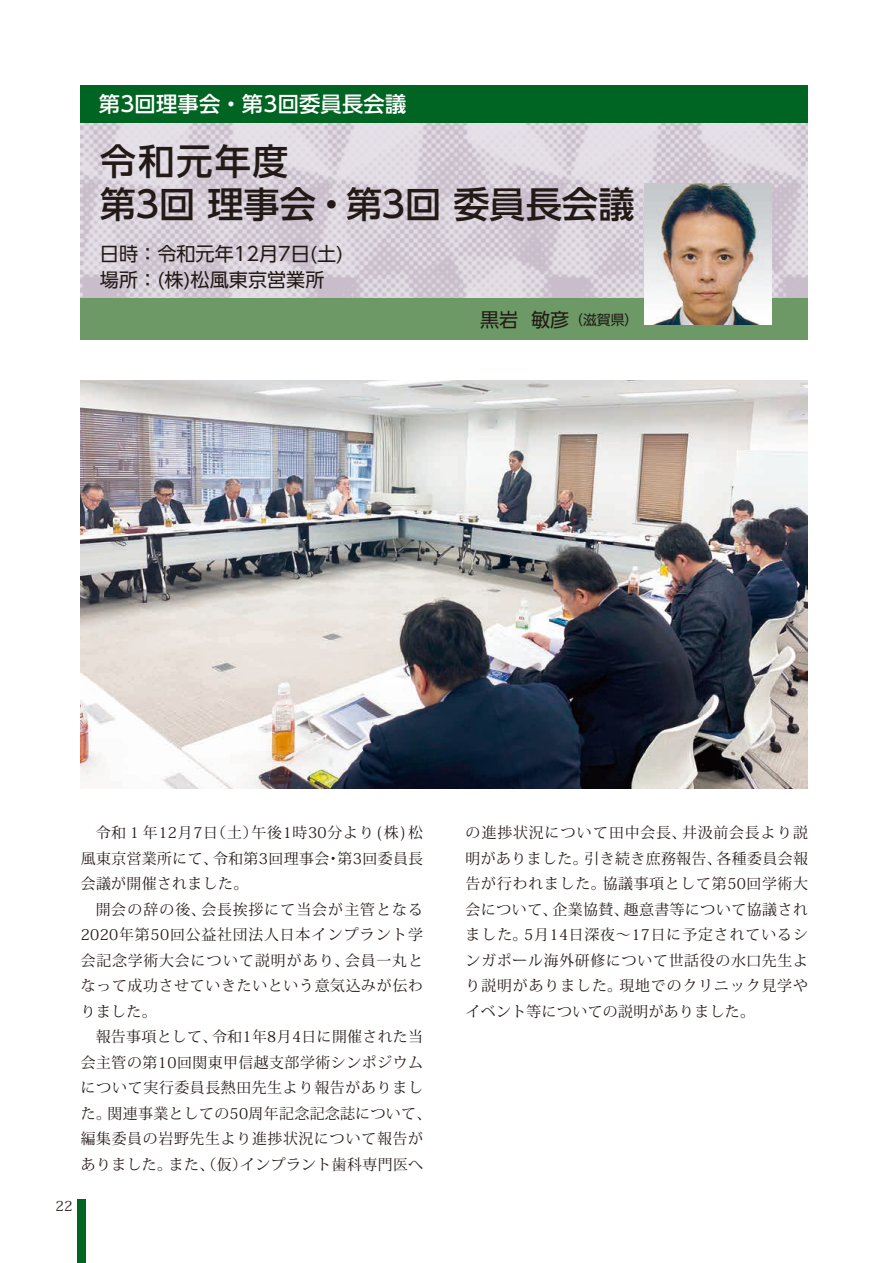
<style>
.page{position:relative;width:893px;height:1263px;background:#fff}
.page>*{position:absolute;margin:0;border:0;box-sizing:border-box;transform-origin:0 0}
.t1{font:500 36.15px/42.5px "UD Shin Go Pro";color:#231916}
.t2{font:500 21.3px "UD Shin Go Pro";letter-spacing:.01em;color:#fff}
.t3{font:19.2px/25.5px "UD Shin Go Pro";color:#231916}
.t4{font:14.85px/25.5px "Koz Min Pro";letter-spacing:.035em;color:#231916;text-align:justify}
.t5{font:13.8px "UD Shin Go Pro";color:#231916}
.t6{font:13.8px "Koz Min Pro";color:#231916}
.s1{font-size:19.2px}
</style>
<div class="page">
<div style="left:81px;top:298px;width:727px;height:42px;background:#6c9966"></div>
<div style="left:81px;top:85px;width:727px;height:64px;background:#006423"></div>
<img style="left:81px;top:123px;width:727px;height:175px">
<img style="left:644px;top:184px;width:128px;height:140px">
<img style="left:81px;top:381px;width:727px;height:408px">
<div style="left:77px;top:1199px;width:8px;height:64px;background:#006423"></div>
<h2 class="t2" style="left:99px;top:87px;width:309px">第3回理事会・第3回委員長会議</h2>
<h1 class="t1" style="left:100px;top:139px;width:536px">令和元年度<br>第3回 理事会・第3回 委員長会議</h1>
<p class="t3" style="left:100px;top:241px;width:245px">日時：令和元年12月7日(土)場所：(株)松風東京営業所</p>
<p class="t5" style="left:480px;top:308px;width:160px"><span class="s1">黒岩 敏彦</span>（滋賀県）</p>
<p class="t4" style="left:81px;top:819px;width:344px;text-indent:15px">令和１年12月7日（土）午後1時30分より ( 株 ) 松風東京営業所にて、令和第3回理事会・第3回委員長会議が開催されました。</p>
<p class="t4" style="left:81px;top:896px;width:344px;text-indent:15px">開会の辞の後、会長挨拶にて当会が主管となる2020年第50回公益社団法人日本インプラント学会記念学術大会について説明があり、会員一丸となって成功させていきたいという意気込みが伝わりました。</p>
<p class="t4" style="left:81px;top:1023px;width:352px;text-align:center">報告事項として、令和1年8月4日に開催された当<br>会主管の第10回関東甲信越支部学術シンポジウムについて実行委員長熱田先生より報告がありました。関連事業としての50周年記念記念誌について、編集委員の岩野先生より進捗状況について報告がありました。また、（仮）インプラント歯科専門医へ</p>
<p class="t6" style="left:56px;top:1196px;width:18px">22</p>
<p class="t4" style="left:466px;top:819px;width:344px">の進捗状況について田中会長、井汲前会長より説明がありました。引き続き庶務報告、各種委員会報告が行われました。協議事項として第50回学術大会について、企業協賛、趣意書等について協議されました。5月14日深夜～17日に予定されているシンガポール海外研修について世話役の水口先生より説明がありました。現地でのクリニック見学やイベント等についての説明がありました。</p>
</div>
